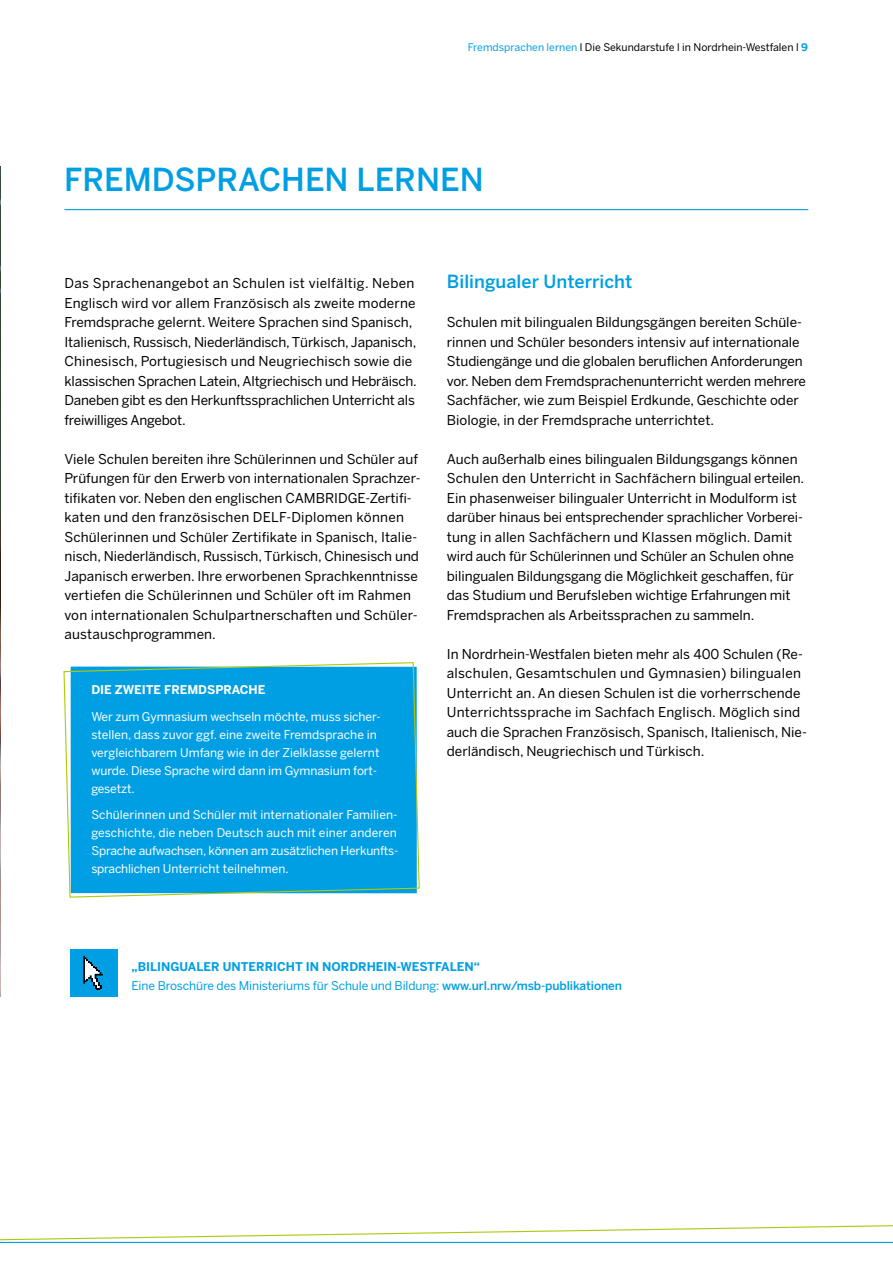
<style>
.page{position:relative;width:893px;height:1263px;background:#fff}
.page>*{position:absolute;margin:0;border:0;box-sizing:border-box;transform-origin:0 0}
.Headline{font:500 31.5px "Benton Sans";color:#009fe3}
.t1{font:500 18px "Benton Sans";color:#009fe3}
.Fließtext{font:13.5px/19.5px "Benton Sans";color:#000}
.Infokasten{font:12px/18px "Benton Sans";letter-spacing:-.01em;color:#fff}
.Infokasten_2{font:12px "Benton Sans";letter-spacing:-.01em;color:#009fe3}
.Infokasten_2-2{font:700 12px "Benton Sans";color:#009fe3}
.Infokasten-2{font:700 12px "Benton Sans";color:#fff}
.Fließtext-2{font:10.5px "Benton Sans";color:#000}
.s1{color:#009fe3}
.s2{font-weight:700;color:#009fe3}
.s3{font-weight:500}
</style>
<div class="page">
<svg style="left:0;top:1225px;width:893px;height:18px"></svg>
<img style="left:0;top:167px;width:1px;height:830px">
<hr style="left:64px;top:209px;width:744px;height:1px;background:#009fe3">
<svg style="left:63px;top:662px;width:357px;height:236px;background:#19a8e3"></svg>
<div style="left:71px;top:949px;width:47px;height:48px;background:#009fe3"></div>
<svg style="left:83px;top:956px;width:20px;height:34px"></svg>
<p class="Fließtext-2" style="left:468px;top:41px;width:341px"><span class="s1">Fremdsprachen lernen</span> l Die Sekundarstufe l in Nordrhein-Westfalen l <span class="s2">9</span></p>
<p class="Headline" style="left:64px;top:160px;width:421px">FREMDSPRACHEN LERNEN</p>
<p class="Fließtext" style="left:64px;top:273px;width:354px">Das Sprachenangebot an Schulen ist vielfältig. Neben Englisch wird vor allem Französisch als zweite moderne Fremdsprache gelernt. Weitere Sprachen sind Spanisch, Italienisch, Russisch, Niederländisch, Türkisch, Japanisch, Chinesisch, Portugiesisch und Neugriechisch sowie die klassischen Sprachen Latein, Altgriechisch und Hebräisch.<br>Daneben gibt es den Herkunftssprachlichen Unterricht als freiwilliges Angebot.</p>
<p class="Fließtext" style="left:64px;top:449px;width:358px">Viele Schulen bereiten ihre Schülerinnen und Schüler auf Prüfungen für den Erwerb von internationalen Sprachzer&shy;tifikaten vor. Neben den englischen CAMBRIDGE-Zertifi&shy;katen und den französischen DELF-Diplomen können Schülerinnen und Schüler Zertifikate in Spanisch, Italie&shy;nisch, Niederländisch, Russisch, Türkisch, Chinesisch und Japanisch erwerben. Ihre erworbenen Sprachkenntnisse vertiefen die Schülerinnen und Schüler oft im Rahmen von internationalen Schulpartnerschaften und Schüler&shy;austauschprogrammen.</p>
<p class="Infokasten-2" style="left:91px;top:682px;width:176px">DIE ZWEITE FREMDSPRACHE</p>
<p class="Infokasten" style="left:91px;top:707px;width:291px">Wer zum Gymnasium wechseln möchte, muss sicher&shy;stellen, dass zuvor ggf. eine zweite Fremdsprache in vergleichbarem Umfang wie in der Zielklasse gelernt wurde. Diese Sprache wird dann im Gymnasium fort&shy;gesetzt.</p>
<p class="Infokasten" style="left:91px;top:806px;width:308px;text-align:justify">Schülerinnen und Schüler mit internationaler Familien&shy;geschichte, die neben Deutsch auch mit einer anderen Sprache aufwachsen, können am zusätzlichen Herkunfts&shy;sprachlichen Unterricht teilnehmen.</p>
<h4 class="t1" style="left:447px;top:271px;width:187px">Bilingualer Unterricht</h4>
<p class="Fließtext" style="left:447px;top:312px;width:361px">Schulen mit bilingualen Bildungsgängen bereiten Schüle&shy;rinnen und Schüler besonders intensiv auf internationale Studiengänge und die globalen beruflichen Anforderungen vor. Neben dem Fremdsprachenunterricht werden mehrere Sachfächer, wie zum Beispiel Erdkunde, Geschichte oder Biologie, in der Fremdsprache unterrichtet.</p>
<p class="Fließtext" style="left:447px;top:449px;width:359px">Auch außerhalb eines bilingualen Bildungsgangs können Schulen den Unterricht in Sachfächern bilingual erteilen.<br>Ein phasenweiser bilingualer Unterricht in Modulform ist darüber hinaus bei entsprechender sprachlicher Vorberei&shy;tung in allen Sachfächern und Klassen möglich. Damit wird auch für Schülerinnen und Schüler an Schulen ohne bilingualen Bildungsgang die Möglichkeit geschaffen, für das Studium und Berufsleben wichtige Erfahrungen mit Fremdsprachen als Arbeitssprachen zu sammeln.</p>
<p class="Fließtext" style="left:447px;top:644px;width:362px">In Nordrhein-Westfalen bieten mehr als 400 Schulen (Re&shy;alschulen, Gesamtschulen und Gymnasien) bilingualen Unterricht an. An diesen Schulen ist die vorherrschende Unterrichtssprache im Sachfach Englisch. Möglich sind auch die Sprachen Französisch, Spanisch, Italienisch, Nie&shy;derländisch, Neugriechisch und Türkisch.</p>
<p class="Infokasten_2-2" style="left:131px;top:959px;width:350px">„BILINGUALER UNTERRICHT IN NORDRHEIN-WESTFALEN“</p>
<p class="Infokasten_2" style="left:131px;top:979px;width:492px">Eine Broschüre des Ministeriums für Schule und Bildung: <span class="s3">www.url.nrw/msb-publikationen</span></p>
</div>
